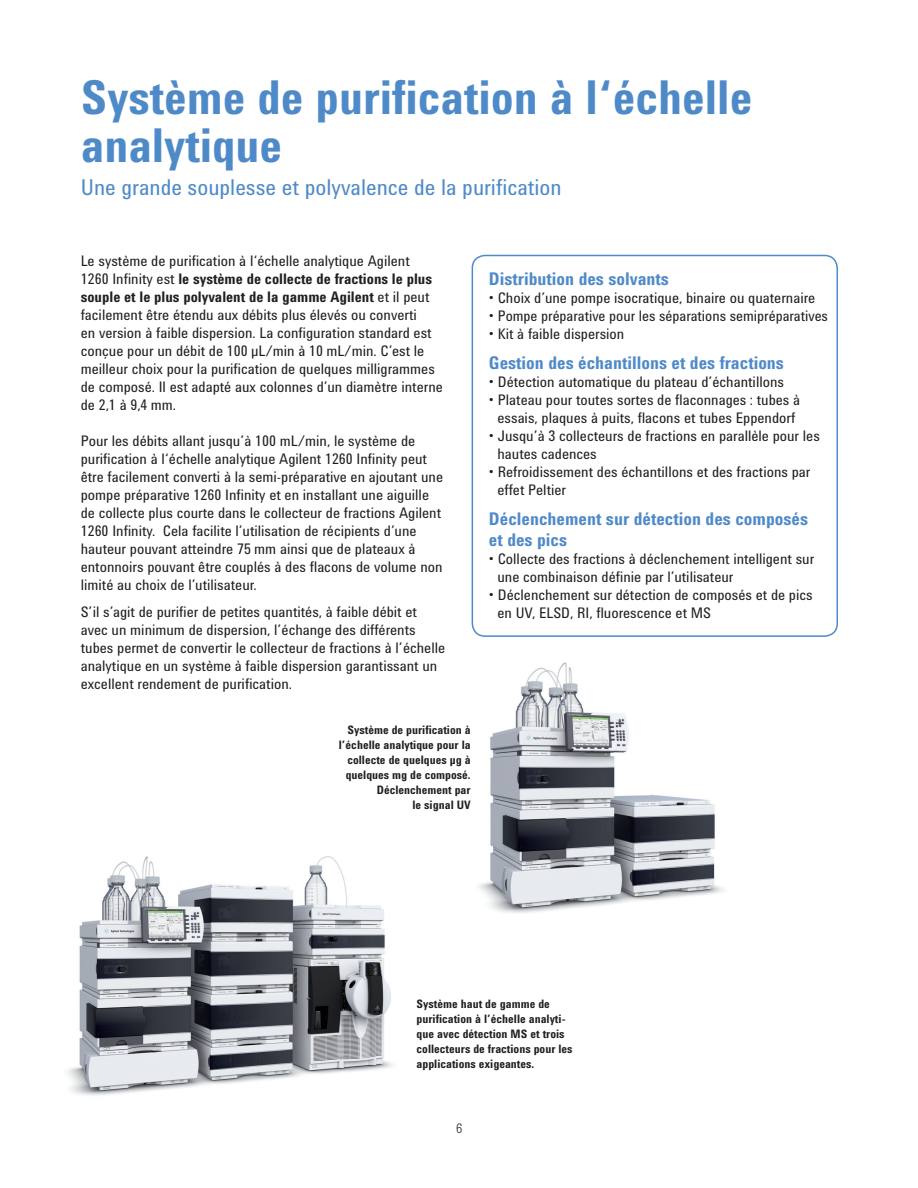
<style>
.page{position:relative;width:918px;height:1188px;background:#fff}
.page>*{position:absolute;margin:0;border:0;box-sizing:border-box;transform-origin:0 0}
.t1{font:700 48px/48px "Agilent Condensed CFF";color:#4f8ac8}
.t2{font:22.5px "Agilent Condensed CFF";color:#4f8ac8}
.t3{font:700 18px/21px "Agilent Condensed CFF";color:#4f8ac8}
.t4{font:15px/18px "Agilent Condensed CFF";color:#231f20}
.t5{font:300 13.5px "Agilent Condensed CFF";color:#231f20}
.t6{font:700 12px/15px "Agilent Condensed CFF";color:#231f20;text-align:right}
.s1{font-weight:700}
</style>
<div class="page">
<div style="left:472px;top:255px;width:366px;height:382px;border:2px solid #4f8ac8;border-radius:13px"></div>
<img style="left:478px;top:662px;width:246px;height:251px">
<img style="left:67px;top:856px;width:326px;height:240px">
<h1 class="t1" style="left:81px;top:77px;width:673px">Système de purification à l‘échelle analytique</h1>
<h2 class="t2" style="left:81px;top:179px;width:482px">Une grande souplesse et polyvalence de la purification</h2>
<p class="t4" style="left:81px;top:253px;width:364px">Le système de purification à l‘échelle analytique Agilent<br>1260 Infinity est <span class="s1">le système de collecte de fractions le plus souple et le plus polyvalent de la gamme Agilent</span> et il peut facilement être étendu aux débits plus élevés ou converti<br>en version à faible dispersion. La configuration standard est conçue pour un débit de 100 µL/min à 10 mL/min. C’est le meilleur choix pour la purification de quelques milligrammes de composé. Il est adapté aux colonnes d’un diamètre interne de 2,1 à 9,4 mm.</p>
<p class="t4" style="left:81px;top:433px;width:364px">Pour les débits allant jusqu’à 100 mL/min, le système de purification à l‘échelle analytique Agilent 1260 Infinity peut être facilement converti à la semi-préparative en ajoutant une pompe préparative 1260 Infinity et en installant une aiguille de collecte plus courte dans le collecteur de fractions Agilent 1260 Infinity. Cela facilite l’utilisation de récipients d’une hauteur pouvant atteindre 75 mm ainsi que de plateaux à entonnoirs pouvant être couplés à des flacons de volume non limité au choix de l’utilisateur.</p>
<p class="t4" style="left:81px;top:604px;width:366px">S’il s’agit de purifier de petites quantités, à faible débit et avec un minimum de dispersion, l’échange des différents tubes permet de convertir le collecteur de fractions à l’échelle analytique en un système à faible dispersion garantissant un excellent rendement de purification.</p>
<p class="t6" style="left:339px;top:724px;width:133px">Système de purification à l’échelle analytique pour la collecte de quelques µg à quelques mg de composé.<br>Déclenchement par<br>le signal UV</p>
<p class="t3" style="left:489px;top:269px;width:181px">Distribution des solvants</p>
<p class="t4" style="left:489px;top:290px;width:328px">• Choix d’une pompe isocratique, binaire ou quaternaire</p>
<p class="t4" style="left:489px;top:308px;width:341px">• Pompe préparative pour les séparations semipréparatives</p>
<p class="t4" style="left:489px;top:326px;width:137px">• Kit à faible dispersion</p>
<p class="t3" style="left:489px;top:353px;width:297px">Gestion des échantillons et des fractions</p>
<p class="t4" style="left:489px;top:374px;width:297px">• Détection automatique du plateau d’échantillons</p>
<p class="t4" style="left:489px;top:392px;width:313px;text-align:center">• Plateau pour toutes sortes de flaconnages : tubes à essais, plaques à puits, flacons et tubes Eppendorf</p>
<p class="t4" style="left:497px;top:428px;width:324px;text-indent:-9px">• Jusqu’à 3 collecteurs de fractions en parallèle pour les hautes cadences</p>
<p class="t4" style="left:497px;top:464px;width:315px;text-indent:-9px">• Refroidissement des échantillons et des fractions par effet Peltier</p>
<p class="t3" style="left:489px;top:509px;width:321px">Déclenchement sur détection des composés et des pics</p>
<p class="t4" style="left:497px;top:551px;width:318px;text-indent:-9px">• Collecte des fractions à déclenchement intelligent sur une combinaison définie par l’utilisateur</p>
<p class="t4" style="left:497px;top:587px;width:317px;text-indent:-9px">• Déclenchement sur détection de composés et de pics en UV, ELSD, RI, fluorescence et MS</p>
<p class="t6" style="left:417px;top:997px;width:157px;text-align:left">Système haut de gamme de purification à l’échelle analyti&shy;que avec détection MS et trois collecteurs de fractions pour les applications exigeantes.</p>
<p class="t5" style="left:456px;top:1123px;width:8px">6</p>
</div>
